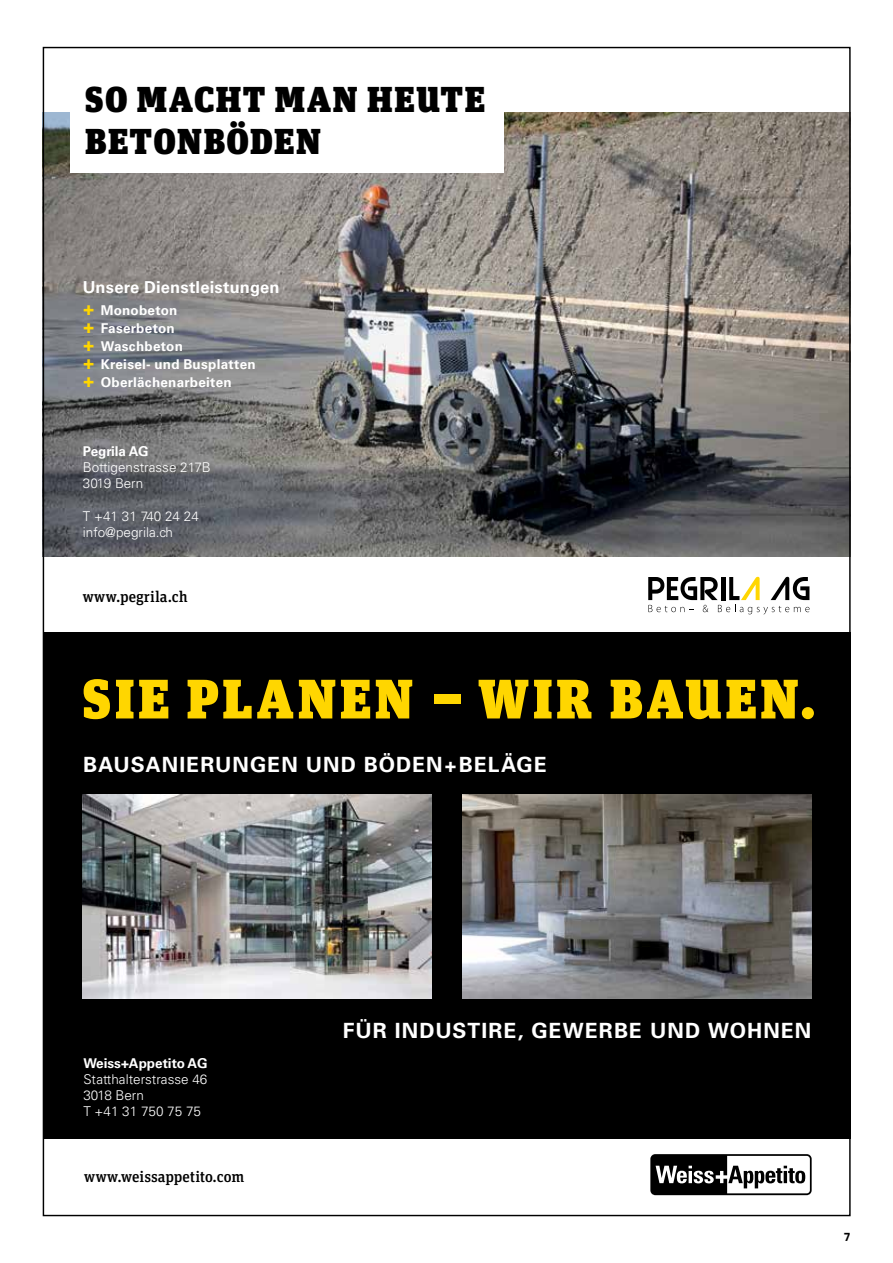
<style>
.page{position:relative;width:893px;height:1263px;background:#fff}
.page>*{position:absolute;margin:0;border:0;box-sizing:border-box;transform-origin:0 0}
.t1{font:900 55.5px "Unit Slab OT";letter-spacing:.065em;color:#ffd600}
.t2{font:900 36px/42px "Unit Slab OT";letter-spacing:.04em;color:#000}
.t3{font:700 21px "Univers";letter-spacing:.05em;color:#fff}
.t4{font:700 16.5px "Univers LT Std";letter-spacing:.01em;color:#fff}
.t5{font:500 15.45px "Unit Slab OT";letter-spacing:.005em;color:#000}
.t6{font:700 13.5px/18px "Univers LT Std";letter-spacing:.015em;color:#fff}
.t7{font:300 13.5px/16.2px "Univers LT Std";color:#fff}
.t8{font:700 12px "Linotype Aroma";color:#000}
.s1{font-weight:900;font-size:18px;color:#ffd600}
</style>
<div class="page">
<svg style="left:650px;top:1154px;width:162px;height:41px"></svg>
<div style="left:43px;top:633px;width:807px;height:506px;background:#000"></div>
<img style="left:45px;top:112px;width:803px;height:445px">
<div style="left:70px;top:74px;width:434px;height:99px;background:#fff"></div>
<svg style="left:648px;top:577px;width:161px;height:37px"></svg>
<img style="left:83px;top:794px;width:348px;height:204px">
<img style="left:462px;top:794px;width:349px;height:204px">
<h2 class="t2" style="left:85px;top:78px;width:401px">SO MACHT MAN HEUTE<br>BETONBÖDEN</h2>
<p class="t4" style="left:83px;top:277px;width:198px">Unsere Dienstleistungen</p>
<p class="t6" style="left:83px;top:301px;width:174px"><span class="s1">+</span> Monobeton<br><span class="s1">+</span> Faserbeton<br><span class="s1">+</span> Waschbeton<br><span class="s1">+</span> Kreisel- und Busplatten <span class="s1">+</span> Oberlächenarbeiten</p>
<p class="t6" style="left:83px;top:442px;width:67px">Pegrila AG</p>
<p class="t7" style="left:83px;top:459px;width:129px">Bottigenstrasse 217B<br>3019 Bern</p>
<p class="t7" style="left:83px;top:508px;width:117px">T +41 31 740 24 24 info@pegrila.ch</p>
<p class="t5" style="left:83px;top:587px;width:107px">www.pegrila.ch</p>
<h1 class="t1" style="left:83px;top:663px;width:734px">SIE PLANEN – WIR BAUEN.</h1>
<h3 class="t3" style="left:83px;top:752px;width:465px">BAUSANIERUNGEN UND BÖDEN+BELÄGE</h3>
<p class="t6" style="left:83px;top:1054px;width:126px">Weiss+Appetito AG</p>
<p class="t7" style="left:83px;top:1071px;width:126px">Statthalterstrasse 46<br>3018 Bern<br>T +41 31 750 75 75</p>
<p class="t5" style="left:84px;top:1167px;width:161px">www.weissappetito.com</p>
<h3 class="t3" style="left:343px;top:1018px;width:470px">FÜR INDUSTIRE, GEWERBE UND WOHNEN</h3>
<p class="t8" style="left:844px;top:1226px;width:8px">7</p>
</div>
